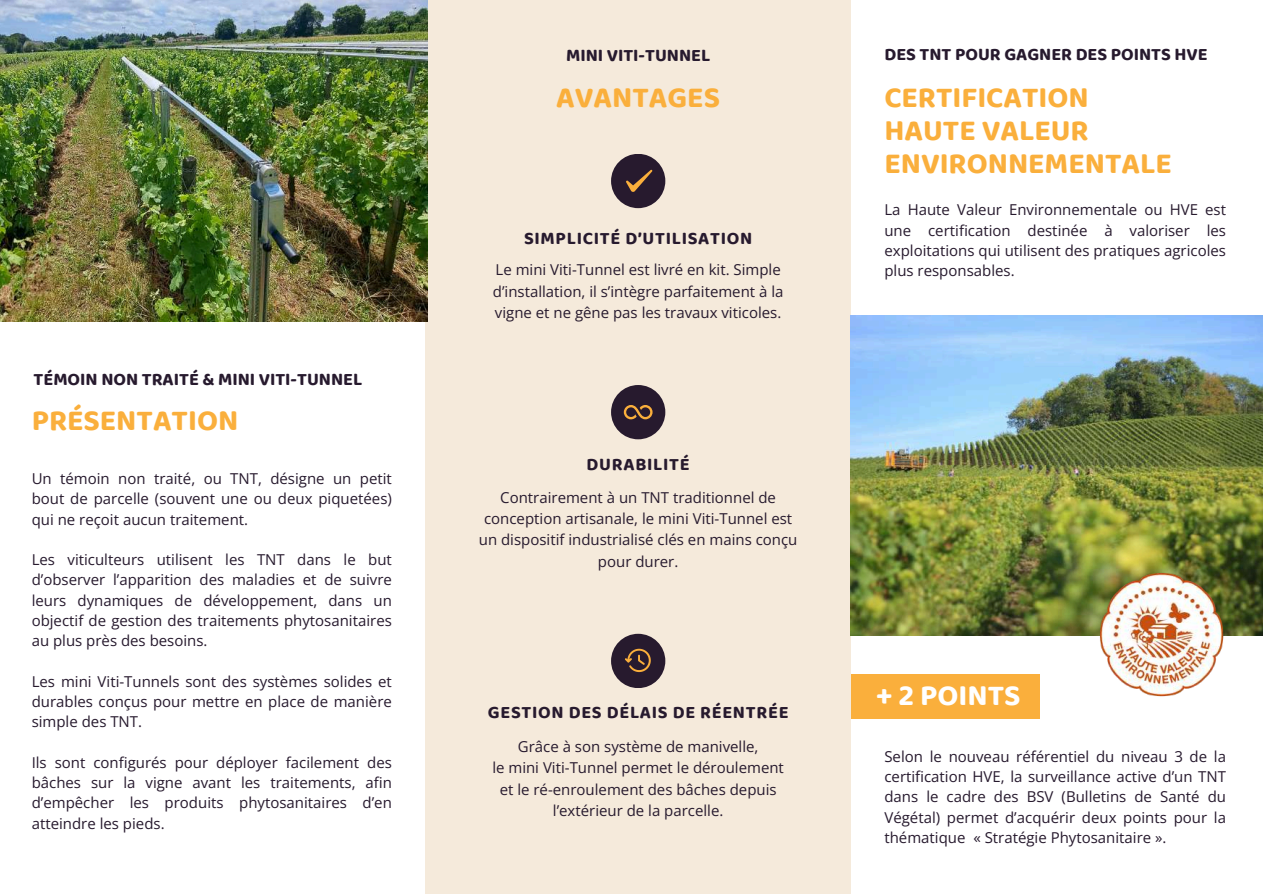
<style>
.page{position:relative;width:1263px;height:894px;background:#fff}
.page>*{position:absolute;margin:0;border:0;box-sizing:border-box;transform-origin:0 0}
.t1{font:700 30px/32.7px "Baloo 2";color:#faaf3c}
.t2{font:700 30px "Baloo 2";color:#fff}
.t3{font:700 18px "Baloo 2";color:#271a2e}
.t4{font:700 18px "Baloo 2";letter-spacing:.04em;color:#271a2e}
.t5{font:15px/20.2px "Open Sans";color:#271a2e;text-align:justify}
</style>
<div class="page">
<div style="left:426px;top:0;width:425px;height:893px;background:#f5eadb"></div>
<div style="left:851px;top:673px;width:188px;height:45px;background:#faaf3c"></div>
<div style="left:611px;top:385px;width:54px;height:54px;background:#271a2e;border-radius:50%"></div>
<img style="left:0;top:0;width:427px;height:322px">
<img style="left:851px;top:315px;width:412px;height:320px">
<img style="left:1092px;top:565px;width:139px;height:132px">
<div style="left:611px;top:633px;width:54px;height:55px;background:#271a2e;border-radius:50%"></div>
<div style="left:611px;top:154px;width:54px;height:54px;background:#271a2e;border-radius:50%"></div>
<svg style="left:626px;top:170px;width:26px;height:22px"></svg>
<svg style="left:624px;top:405px;width:29px;height:14px"></svg>
<svg style="left:625px;top:648px;width:26px;height:24px"></svg>
<p class="t3" style="left:34px;top:368px;width:330px">TÉMOIN NON TRAITÉ &amp; MINI VITI-TUNNEL</p>
<h1 class="t1" style="left:32px;top:403px;width:208px">PRÉSENTATION</h1>
<p class="t3" style="left:566px;top:44px;width:146px">MINI VITI-TUNNEL</p>
<h1 class="t1" style="left:556px;top:80px;width:165px">AVANTAGES</h1>
<p class="t4" style="left:524px;top:227px;width:230px">SIMPLICITÉ D’UTILISATION</p>
<p class="t5" style="left:493px;top:258px;width:292px;line-height:21.3px;text-align:left">Le mini Viti-Tunnel est livré en kit. Simple d’installation, il s’intègre parfaitement à la vigne et ne gêne pas les travaux viticoles.</p>
<p class="t4" style="left:587px;top:452px;width:105px">DURABILITÉ</p>
<p class="t3" style="left:884px;top:44px;width:325px">DES TNT POUR GAGNER DES POINTS HVE</p>
<h1 class="t1" style="left:884px;top:80px;width:289px">CERTIFICATION<br>HAUTE VALEUR<br>ENVIRONNEMENTALE</h1>
<p class="t5" style="left:884px;top:199px;width:343px">La Haute Valeur Environnementale ou HVE est une certification destinée à valoriser les exploitations qui utilisent des pratiques agricoles plus responsables.</p>
<p class="t5" style="left:32px;top:468px;width:362px">Un témoin non traité, ou TNT, désigne un petit bout de parcelle (souvent une ou deux piquetées) qui ne reçoit aucun traitement.</p>
<p class="t5" style="left:32px;top:549px;width:362px">Les viticulteurs utilisent les TNT dans le but d’observer l’apparition des maladies et de suivre leurs dynamiques de développement, dans un objectif de gestion des traitements phytosanitaires au plus près des besoins.</p>
<p class="t5" style="left:32px;top:670px;width:362px">Les mini Viti-Tunnels sont des systèmes solides et durables conçus pour mettre en place de manière simple des TNT.</p>
<p class="t5" style="left:32px;top:751px;width:362px">Ils sont configurés pour déployer facilement des bâches sur la vigne avant les traitements, afin d’empêcher les produits phytosanitaires d’en atteindre les pieds.</p>
<p class="t5" style="left:884px;top:745px;width:343px">Selon le nouveau référentiel du niveau 3 de la certification HVE, la surveillance active d’un TNT dans le cadre des BSV (Bulletins de Santé du Végétal) permet d’acquérir deux points pour la thématique « Stratégie Phytosanitaire ».</p>
<p class="t5" style="left:479px;top:486px;width:320px;line-height:21.3px;text-align:center">Contrairement à un TNT traditionnel de conception artisanale, le mini Viti-Tunnel est un dispositif industrialisé clés en mains conçu pour durer.</p>
<h1 class="t2" style="left:876px;top:677px;width:146px">+ 2 POINTS</h1>
<p class="t4" style="left:488px;top:701px;width:302px">GESTION DES DÉLAIS DE RÉENTRÉE</p>
<p class="t5" style="left:492px;top:735px;width:293px;line-height:21.3px;text-align:center">Grâce à son système de manivelle,<br>le mini Viti-Tunnel permet le déroulement et le ré-enroulement des bâches depuis l’extérieur de la parcelle.</p>
</div>
